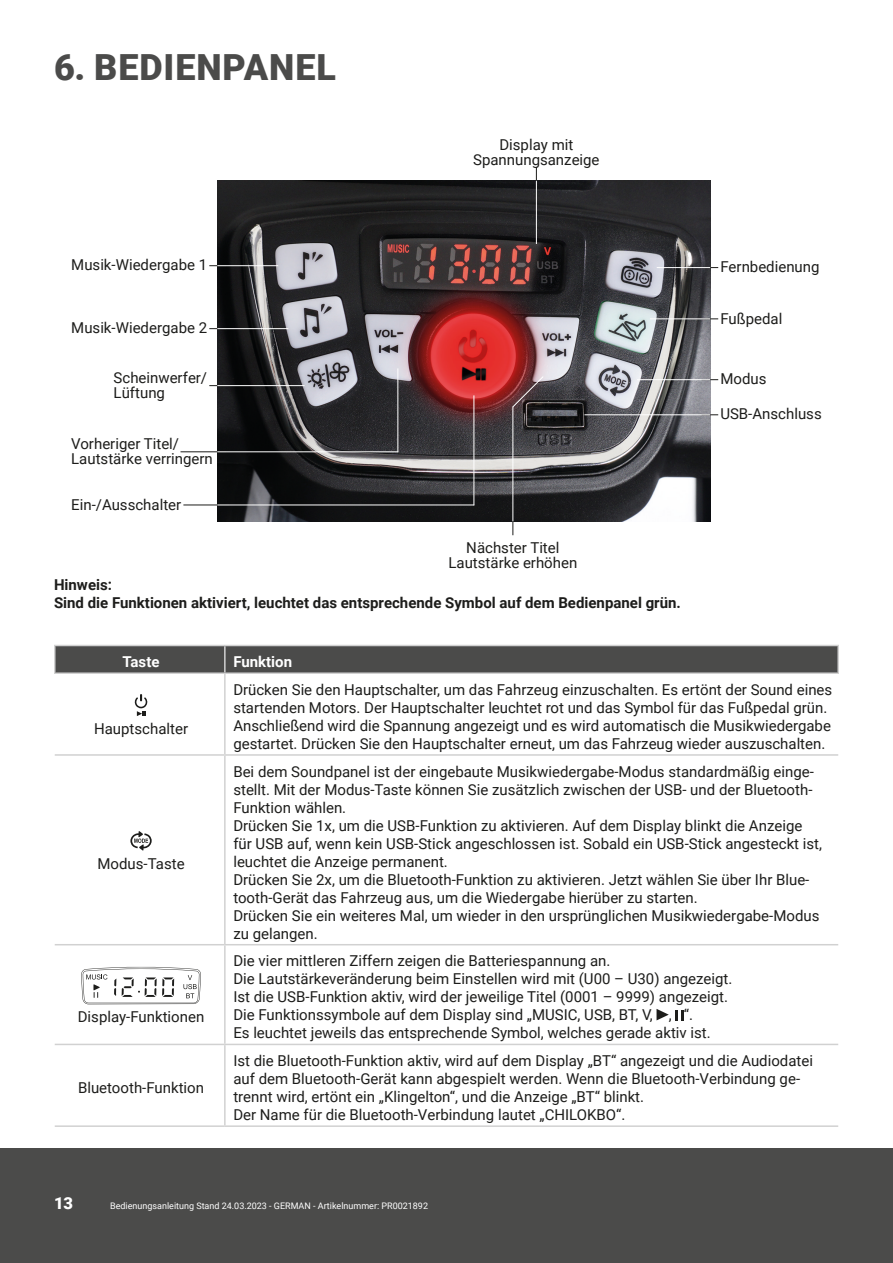
<style>
.page{position:relative;width:893px;height:1263px;background:#fff}
.page>*{position:absolute;margin:0;border:0;box-sizing:border-box;transform-origin:0 0}
.Große_Headline{font:900 36px "Roboto";letter-spacing:.025em;color:#4b4b4a}
.t1{font:900 16.5px "Roboto";color:#fff}
.Tabelleninhalt_links{font:15px/18px "Roboto";color:#1d1d1b}
.Fließtext{font:15px/15px "Roboto";color:#1d1d1b;text-align:center}
.Auszeichnungen_schwa{font:700 15px/18px "Roboto";color:#1d1d1b}
.Tabelleninhalt_links-2{font:700 15px "Roboto";color:#fff}
.t2{font:9px "Roboto";color:#fff}
</style>
<div class="page">
<div style="left:0;top:1148px;width:893px;height:115px;background:#4b4b4a"></div>
<svg style="left:536px;top:167px;width:1px;height:14px"></svg>
<svg style="left:512px;top:521px;width:1px;height:14px"></svg>
<img style="left:217px;top:181px;width:493px;height:340px">
<hr style="left:181px;top:451px;width:45px;height:1px;background:#1d1d1b">
<hr style="left:183px;top:505px;width:46px;height:1px;background:#1d1d1b">
<hr style="left:217px;top:265px;width:61px;height:1px;background:#fff">
<hr style="left:536px;top:181px;width:1px;height:63px;background:#fff">
<hr style="left:657px;top:267px;width:53px;height:1px;background:#fff">
<hr style="left:650px;top:318px;width:60px;height:1px;background:#fff">
<hr style="left:637px;top:379px;width:73px;height:1px;background:#fff">
<hr style="left:584px;top:414px;width:126px;height:1px;background:#fff">
<hr style="left:512px;top:407px;width:1px;height:114px;background:#fff">
<svg style="left:512px;top:375px;width:32px;height:33px"></svg>
<hr style="left:217px;top:328px;width:71px;height:1px;background:#fff">
<hr style="left:217px;top:385px;width:88px;height:1px;background:#fff">
<hr style="left:217px;top:451px;width:181px;height:1px;background:#fff">
<hr style="left:217px;top:505px;width:257px;height:1px;background:#fff">
<hr style="left:397px;top:368px;width:1px;height:84px;background:#fff">
<hr style="left:474px;top:395px;width:1px;height:110px;background:#fff">
<div style="left:56px;top:646px;width:781px;height:26px;background:#4b4b4a"></div>
<hr style="left:54px;top:645px;width:171px;height:1px;background:#d1d1d1">
<hr style="left:54px;top:646px;width:2px;height:26px;background:#d1d1d1">
<hr style="left:225px;top:645px;width:614px;height:1px;background:#d1d1d1">
<hr style="left:837px;top:646px;width:2px;height:26px;background:#d1d1d1">
<hr style="left:224px;top:646px;width:2px;height:26px;background:#d1d1d1">
<hr style="left:54px;top:672px;width:171px;height:2px;background:#d1d1d1">
<hr style="left:225px;top:672px;width:614px;height:2px;background:#d1d1d1">
<hr style="left:224px;top:674px;width:2px;height:80px;background:#d1d1d1">
<hr style="left:55px;top:754px;width:170px;height:2px;background:#d1d1d1">
<hr style="left:225px;top:754px;width:613px;height:2px;background:#d1d1d1">
<hr style="left:224px;top:756px;width:2px;height:188px;background:#d1d1d1">
<hr style="left:55px;top:944px;width:170px;height:1px;background:#d1d1d1">
<hr style="left:225px;top:944px;width:613px;height:1px;background:#d1d1d1">
<hr style="left:224px;top:945px;width:2px;height:99px;background:#d1d1d1">
<hr style="left:55px;top:1044px;width:170px;height:1px;background:#d1d1d1">
<hr style="left:225px;top:1044px;width:613px;height:1px;background:#d1d1d1">
<hr style="left:224px;top:1045px;width:2px;height:80px;background:#d1d1d1">
<hr style="left:55px;top:1125px;width:170px;height:2px;background:#d1d1d1">
<hr style="left:225px;top:1125px;width:613px;height:2px;background:#d1d1d1">
<svg style="left:134px;top:694px;width:14px;height:22px"></svg>
<svg style="left:130px;top:831px;width:22px;height:20px"></svg>
<svg style="left:81px;top:966px;width:120px;height:38px"></svg>
<svg style="left:656px;top:1009px;width:13px;height:11px"></svg>
<svg style="left:675px;top:1010px;width:9px;height:10px"></svg>
<p class="Große_Headline" style="left:54px;top:42px;width:283px">6. BEDIENPANEL</p>
<p class="Fließtext" style="left:71px;top:257px;width:137px">Musik-Wiedergabe 1</p>
<p class="Fließtext" style="left:71px;top:320px;width:137px">Musik-Wiedergabe 2</p>
<p class="Fließtext" style="left:114px;top:369px;width:95px;text-align:left">Scheinwerfer/<br>Lüftung</p>
<p class="Fließtext" style="left:71px;top:436px;width:143px;text-align:left">Vorheriger Titel/<br>Lautstärke verringern</p>
<p class="Fließtext" style="left:71px;top:496px;width:112px">Ein-/Ausschalter</p>
<p class="Fließtext" style="left:473px;top:136px;width:128px">Display mit<br>Spannungsanzeige</p>
<p class="Fließtext" style="left:448px;top:540px;width:130px">Nächster Titel<br>Lautstärke erhöhen</p>
<p class="Auszeichnungen_schwa" style="left:54px;top:575px;width:628px">Hinweis:<br>Sind die Funktionen aktiviert, leuchtet das entsprechende Symbol auf dem Bedienpanel grün.</p>
<p class="Tabelleninhalt_links-2" style="left:123px;top:651px;width:38px">Taste</p>
<p class="Tabelleninhalt_links-2" style="left:233px;top:651px;width:60px">Funktion</p>
<p class="Fließtext" style="left:720px;top:259px;width:101px">Fernbedienung</p>
<p class="Fließtext" style="left:720px;top:310px;width:63px">Fußpedal</p>
<p class="Fließtext" style="left:720px;top:371px;width:48px">Modus</p>
<p class="Fließtext" style="left:720px;top:406px;width:103px">USB-Anschluss</p>
<p class="Tabelleninhalt_links" style="left:94px;top:719px;width:96px">Hauptschalter</p>
<p class="Tabelleninhalt_links" style="left:97px;top:854px;width:89px">Modus-Taste</p>
<p class="Tabelleninhalt_links" style="left:78px;top:1007px;width:128px">Display-Funktionen</p>
<p class="Tabelleninhalt_links" style="left:78px;top:1078px;width:128px">Bluetooth-Funktion</p>
<p class="Tabelleninhalt_links" style="left:233px;top:680px;width:600px">Drücken Sie den Hauptschalter, um das Fahrzeug einzuschalten. Es ertönt der Sound eines startenden Motors. Der Hauptschalter leuchtet rot und das Symbol für das Fußpedal grün.<br>Anschließend wird die Spannung angezeigt und es wird automatisch die Musikwiedergabe gestartet. Drücken Sie den Hauptschalter erneut, um das Fahrzeug wieder auszuschalten.</p>
<p class="Tabelleninhalt_links" style="left:233px;top:762px;width:590px">Bei dem Soundpanel ist der eingebaute Musikwiedergabe-Modus standardmäßig einge&shy;stellt. Mit der Modus-Taste können Sie zusätzlich zwischen der USB- und der Bluetooth-Funktion wählen.<br>Drücken Sie 1x, um die USB-Funktion zu aktivieren. Auf dem Display blinkt die Anzeige für USB auf, wenn kein USB-Stick angeschlossen ist. Sobald ein USB-Stick angesteckt ist, leuchtet die Anzeige permanent.<br>Drücken Sie 2x, um die Bluetooth-Funktion zu aktivieren. Jetzt wählen Sie über Ihr Blue&shy;tooth-Gerät das Fahrzeug aus, um die Wiedergabe hierüber zu starten.<br>Drücken Sie ein weiteres Mal, um wieder in den ursprünglichen Musikwiedergabe-Modus zu gelangen.</p>
<p class="Tabelleninhalt_links" style="left:233px;top:951px;width:501px">Die vier mittleren Ziffern zeigen die Batteriespannung an.<br>Die Lautstärkeveränderung beim Einstellen wird mit (U00 – U30) angezeigt.<br>Ist die USB-Funktion aktiv, wird der jeweilige Titel (0001 – 9999) angezeigt.<br>Die Funktionssymbole auf dem Display sind „MUSIC, USB, BT, V, , “.<br>Es leuchtet jeweils das entsprechende Symbol, welches gerade aktiv ist.</p>
<p class="Tabelleninhalt_links" style="left:233px;top:1051px;width:581px">Ist die Bluetooth-Funktion aktiv, wird auf dem Display „BT“ angezeigt und die Audiodatei auf dem Bluetooth-Gerät kann abgespielt werden. Wenn die Bluetooth-Verbindung ge&shy;trennt wird, ertönt ein „Klingelton“, und die Anzeige „BT“ blinkt.<br>Der Name für die Bluetooth-Verbindung lautet „CHILOKBO“.</p>
<p class="t1" style="left:54px;top:1192px;width:21px">13</p>
<p class="t2" style="left:110px;top:1200px;width:319px">Bedienungsanleitung Stand 24.03.2023 - GERMAN - Artikelnummer: PR0021892</p>
</div>
